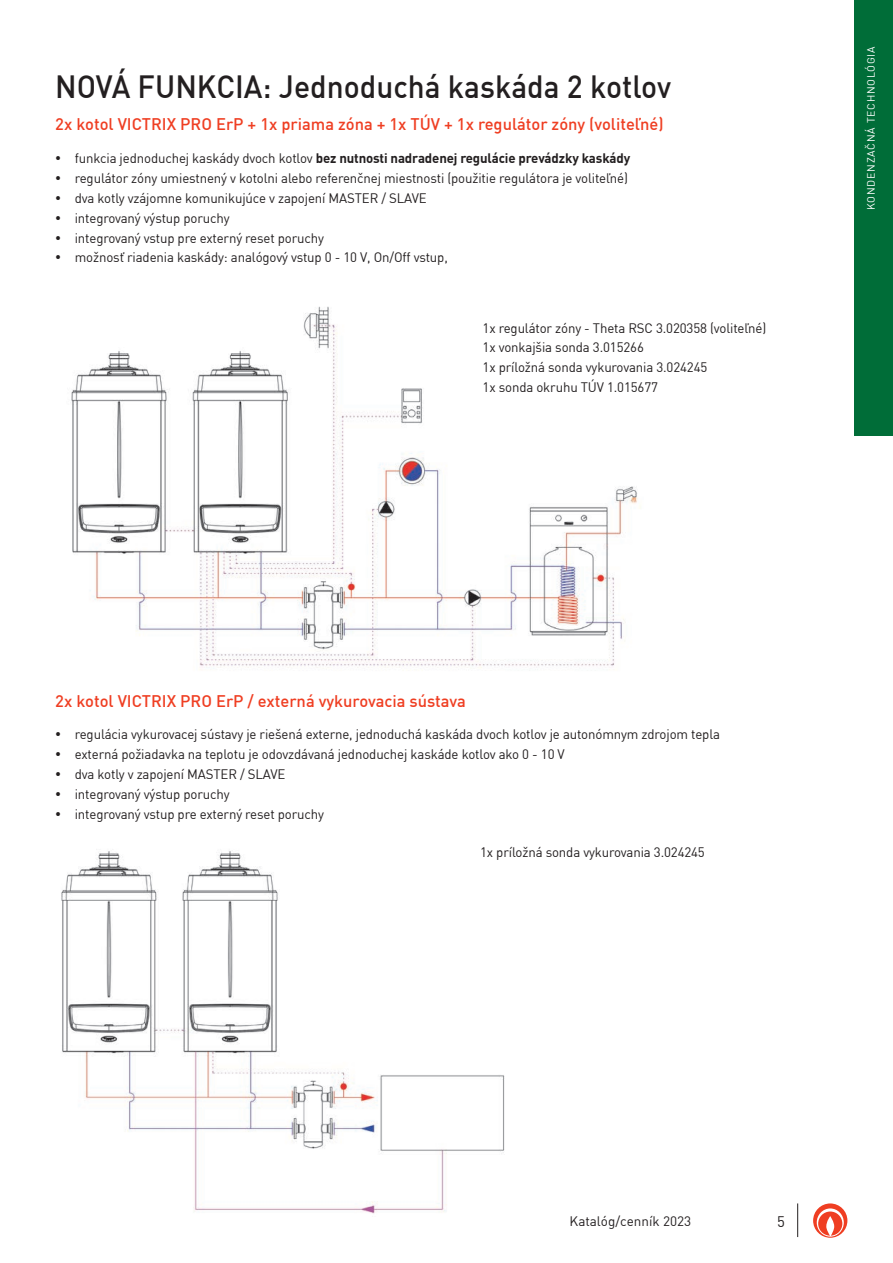
<style>
.page{position:relative;width:893px;height:1263px;background:#fff}
.page>*{position:absolute;margin:0;border:0;box-sizing:border-box;transform-origin:0 0}
.t1{font:500 31.5px "Unient DINCE";color:#231f20;scale:.95 1}
.t2{font:500 16.5px "Unient DINCE";color:#ef3e22}
.t3{font:15px "Unient DINCE";color:#231f20}
.t4{font:13.5px/19.8px "Unient DINCE";letter-spacing:-.01em;color:#231f20}
.t5{font:700 13.5px "Unient DINCE";letter-spacing:-.01em;color:#231f20}
.t6{font:10.5px "Unient DINCE";letter-spacing:.07em;color:#fff}
.s1{font-weight:400}
</style>
<div class="page">
<hr style="left:797px;top:1203px;width:1px;height:34px;background:#231f20">
<svg style="left:813px;top:1203px;width:34px;height:35px"></svg>
<div style="left:855px;top:0;width:38px;height:436px;background:#006d38"></div>
<img style="left:61px;top:850px;width:444px;height:364px">
<img style="left:71px;top:306px;width:570px;height:362px">
<h1 class="t1" style="left:55px;top:66px;width:650px">NOVÁ FUNKCIA: Jednoduchá kaskáda 2 kotlov</h1>
<p class="t2" style="left:55px;top:114px;width:610px">2x kotol VICTRIX PRO ErP + 1x priama zóna + 1x TÚV + 1x regulátor zóny (voliteľné)</p>
<p class="t5" style="left:55px;top:149px;width:577px">• <span class="s1">funkcia jednoduchej kaskády dvoch kotlov</span> bez nutnosti nadradenej regulácie prevádzky kaskády</p>
<p class="t4" style="left:55px;top:168px;width:574px">• regulátor zóny umiestnený v kotolni alebo referenčnej miestnosti (použitie regulátora je voliteľné)</p>
<p class="t4" style="left:55px;top:188px;width:373px">• dva kotly vzájomne komunikujúce v zapojení MASTER / SLAVE</p>
<p class="t4" style="left:55px;top:208px;width:176px">• integrovaný výstup poruchy</p>
<p class="t4" style="left:55px;top:227px;width:270px">• integrovaný vstup pre externý reset poruchy</p>
<p class="t4" style="left:55px;top:247px;width:394px">• možnosť riadenia kaskády: analógový vstup 0 - 10 V, On/Off vstup,</p>
<p class="t4" style="left:483px;top:318px;width:285px">1x regulátor zóny - Theta RSC 3.020358 (voliteľné)<br>1x vonkajšia sonda 3.015266<br>1x príložná sonda vykurovania 3.024245<br>1x sonda okruhu TÚV 1.015677</p>
<p class="t6" style="left:864px;top:210px;width:165px;rotate:-90deg">KONDENZAČNÁ TECHNOLÓGIA</p>
<p class="t2" style="left:55px;top:690px;width:412px">2x kotol VICTRIX PRO ErP / externá vykurovacia sústava</p>
<p class="t4" style="left:55px;top:724px;width:666px">• regulácia vykurovacej sústavy je riešená externe, jednoduchá kaskáda dvoch kotlov je autonómnym zdrojom tepla</p>
<p class="t4" style="left:55px;top:744px;width:511px">• externá požiadavka na teplotu je odovzdávaná jednoduchej kaskáde kotlov ako 0 - 10 V</p>
<p class="t4" style="left:55px;top:764px;width:232px">• dva kotly v zapojení MASTER / SLAVE</p>
<p class="t4" style="left:55px;top:784px;width:176px">• integrovaný výstup poruchy</p>
<p class="t4" style="left:55px;top:803px;width:270px">• integrovaný vstup pre externý reset poruchy</p>
<p class="t4" style="left:480px;top:842px;width:226px">1x príložná sonda vykurovania 3.024245</p>
<p class="t4" style="left:570px;top:1211px;width:123px">Katalóg/cenník 2023</p>
<p class="t3" style="left:777px;top:1212px;width:9px">5</p>
</div>
